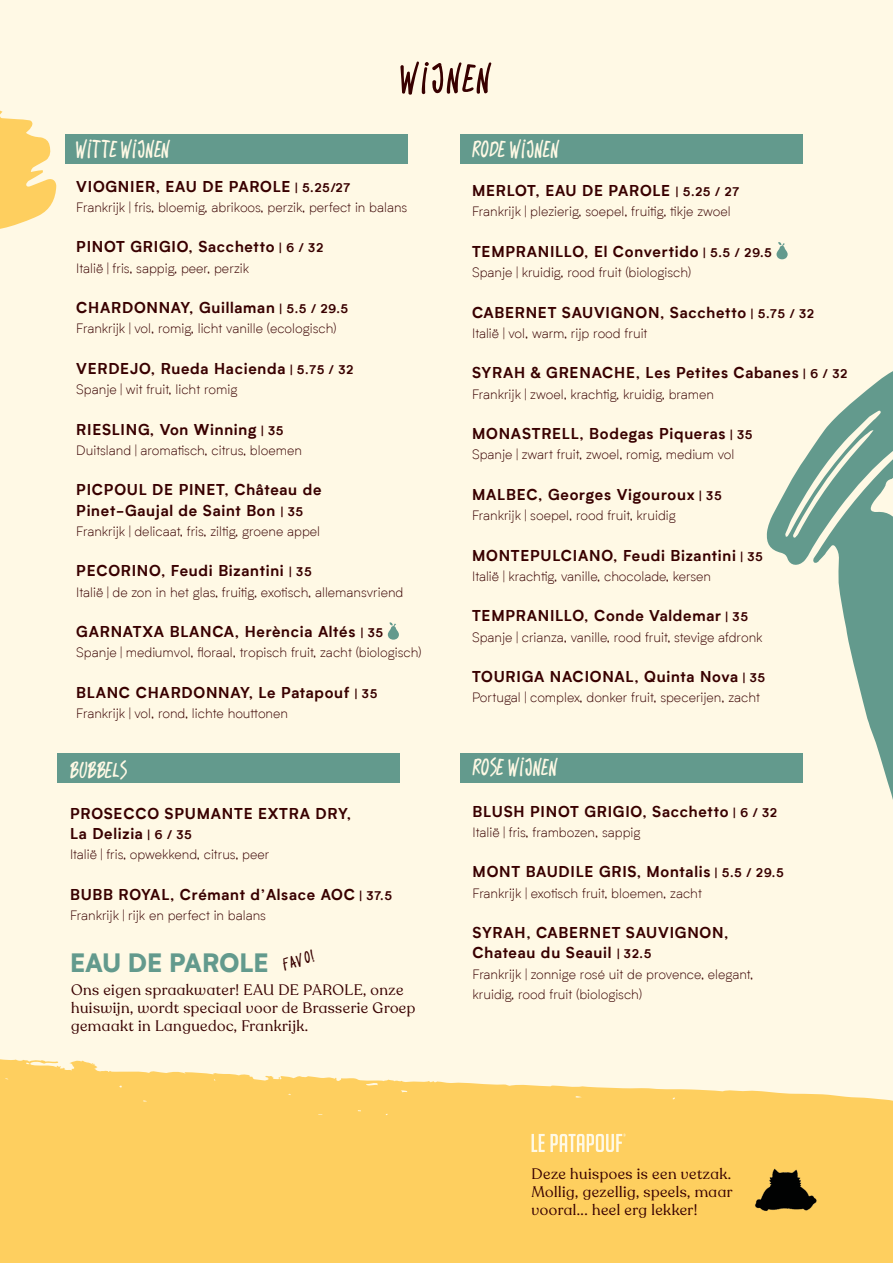
<style>
.page{position:relative;width:893px;height:1263px;background:#fff9e5}
.page>*{position:absolute;margin:0;border:0;box-sizing:border-box;transform-origin:0 0}
.t1{font:51px "Moonk";letter-spacing:.03em;color:#380000}
.t2{font:30px "Moonk";color:#fff9e5}
.t3{font:900 25.35px "Biotif";color:#639a8d}
.t4{font:21px "Moonk";color:#380000}
.t5{font:700 15px/20.2px "Biotif";letter-spacing:.05em;color:#380000}
.t6{font:15px/18px "Recoleta Alt";letter-spacing:.03em;color:#380000;text-align:justify}
.t7{font:300 13.5px/20.2px "Biotif";color:#380000}
.s1{font-size:12px}
</style>
<div class="page">
<svg style="left:0;top:110px;width:56px;height:119px"></svg>
<div style="left:460px;top:134px;width:342px;height:30px;background:#639a8d"></div>
<div style="left:460px;top:753px;width:342px;height:30px;background:#639a8d"></div>
<div style="left:66px;top:134px;width:342px;height:30px;background:#639a8d"></div>
<svg style="left:57px;top:753px;width:343px;height:4px"></svg>
<svg style="left:0;top:757px;width:893px;height:506px"></svg>
<svg style="left:776px;top:242px;width:12px;height:17px"></svg>
<svg style="left:388px;top:622px;width:11px;height:18px"></svg>
<svg style="left:766px;top:371px;width:127px;height:574px"></svg>
<svg style="left:531px;top:1134px;width:94px;height:18px"></svg>
<img style="left:750px;top:1151px;width:71px;height:71px">
<h1 class="t1" style="left:400px;top:46px;width:94px">WIJNEN</h1>
<h2 class="t2" style="left:76px;top:130px;width:96px">WITTE WIJNEN</h2>
<p class="t5" style="left:76px;top:175px;width:275px">VIOGNIER, EAU DE PAROLE <span class="s1">| 5.25/27</span></p>
<p class="t7" style="left:76px;top:197px;width:333px">Frankrijk | fris, bloemig, abrikoos, perzik, perfect in balans</p>
<p class="t5" style="left:76px;top:236px;width:249px">PINOT GRIGIO, Sacchetto <span class="s1">| 6 / 32</span></p>
<p class="t7" style="left:76px;top:257px;width:174px">Italië | fris, sappig, peer, perzik</p>
<p class="t5" style="left:76px;top:297px;width:274px">CHARDONNAY, Guillaman <span class="s1">| 5.5 / 29.5</span></p>
<p class="t7" style="left:76px;top:318px;width:262px">Frankrijk | vol, romig, licht vanille (ecologisch)</p>
<p class="t5" style="left:76px;top:357px;width:279px">VERDEJO, Rueda Hacienda <span class="s1">| 5.75 / 32</span></p>
<p class="t7" style="left:76px;top:379px;width:163px">Spanje | wit fruit, licht romig</p>
<p class="t5" style="left:76px;top:418px;width:209px">RIESLING, Von Winning <span class="s1">| 35</span></p>
<p class="t7" style="left:76px;top:440px;width:227px">Duitsland | aromatisch, citrus, bloemen</p>
<p class="t5" style="left:76px;top:479px;width:247px">PICPOUL DE PINET, Château de<br>Pinet-Gaujal de Saint Bon <span class="s1">| 35</span></p>
<p class="t7" style="left:76px;top:521px;width:245px">Frankrijk | delicaat, fris, ziltig, groene appel</p>
<p class="t5" style="left:76px;top:560px;width:237px">PECORINO, Feudi Bizantini <span class="s1">| 35</span></p>
<p class="t7" style="left:76px;top:581px;width:329px">Italië | de zon in het glas, fruitig, exotisch, allemansvriend</p>
<p class="t5" style="left:76px;top:621px;width:309px">GARNATXA BLANCA, Herència Altés <span class="s1">| 35</span></p>
<p class="t7" style="left:76px;top:642px;width:347px">Spanje | mediumvol, floraal, tropisch fruit, zacht (biologisch)</p>
<p class="t5" style="left:76px;top:681px;width:303px">BLANC CHARDONNAY, Le Patapouf <span class="s1">| 35</span></p>
<p class="t7" style="left:76px;top:703px;width:213px">Frankrijk | vol, rond, lichte houttonen</p>
<h2 class="t2" style="left:70px;top:751px;width:59px">BUBBELS</h2>
<p class="t5" style="left:70px;top:802px;width:283px">PROSECCO SPUMANTE EXTRA DRY,<br>La Delizia <span class="s1">| 6 / 35</span></p>
<p class="t7" style="left:70px;top:844px;width:201px">Italië | fris, opwekkend, citrus, peer</p>
<p class="t5" style="left:70px;top:883px;width:324px">BUBB ROYAL, Crémant d’Alsace AOC <span class="s1">| 37.5</span></p>
<p class="t7" style="left:70px;top:904px;width:197px">Frankrijk | rijk en perfect in balans</p>
<h3 class="t4" style="left:280px;top:952px;width:34px;rotate:-17deg">FAVO!</h3>
<h3 class="t3" style="left:70px;top:943px;width:200px">EAU DE PAROLE</h3>
<p class="t6" style="left:71px;top:981px;width:346px;text-align:left">Ons eigen spraakwater! EAU DE PAROLE, onze huiswijn, wordt speciaal voor de Brasserie Groep gemaakt in Languedoc, Frankrijk.</p>
<h2 class="t2" style="left:472px;top:130px;width:90px">RODE WIJNEN</h2>
<p class="t5" style="left:472px;top:180px;width:269px">MERLOT, EAU DE PAROLE <span class="s1">| 5.25 / 27</span></p>
<p class="t7" style="left:472px;top:201px;width:260px">Frankrijk | plezierig, soepel, fruitig, tikje zwoel</p>
<p class="t5" style="left:472px;top:240px;width:301px">TEMPRANILLO, El Convertido <span class="s1">| 5.5 / 29.5</span></p>
<p class="t7" style="left:472px;top:262px;width:221px">Spanje | kruidig, rood fruit (biologisch)</p>
<p class="t5" style="left:472px;top:301px;width:344px">CABERNET SAUVIGNON, Sacchetto <span class="s1">| 5.75 / 32</span></p>
<p class="t7" style="left:472px;top:323px;width:177px">Italië | vol, warm, rijp rood fruit</p>
<p class="t5" style="left:472px;top:362px;width:377px">SYRAH &amp; GRENACHE, Les Petites Cabanes <span class="s1">| 6 / 32</span></p>
<p class="t7" style="left:472px;top:383px;width:243px">Frankrijk | zwoel, krachtig, kruidig, bramen</p>
<p class="t5" style="left:472px;top:423px;width:282px">MONASTRELL, Bodegas Piqueras <span class="s1">| 35</span></p>
<p class="t7" style="left:472px;top:444px;width:264px">Spanje | zwart fruit, zwoel, romig, medium vol</p>
<p class="t5" style="left:472px;top:483px;width:251px">MALBEC, Georges Vigouroux <span class="s1">| 35</span></p>
<p class="t7" style="left:472px;top:505px;width:205px">Frankrijk | soepel, rood fruit, kruidig</p>
<p class="t5" style="left:472px;top:544px;width:292px">MONTEPULCIANO, Feudi Bizantini <span class="s1">| 35</span></p>
<p class="t7" style="left:472px;top:566px;width:241px">Italië | krachtig, vanille, chocolade, kersen</p>
<p class="t5" style="left:472px;top:605px;width:277px">TEMPRANILLO, Conde Valdemar <span class="s1">| 35</span></p>
<p class="t7" style="left:472px;top:626px;width:292px">Spanje | crianza, vanille, rood fruit, stevige afdronk</p>
<p class="t5" style="left:472px;top:666px;width:295px">TOURIGA NACIONAL, Quinta Nova <span class="s1">| 35</span></p>
<p class="t7" style="left:472px;top:687px;width:289px">Portugal | complex, donker fruit, specerijen, zacht</p>
<h2 class="t2" style="left:473px;top:748px;width:88px">ROSE WIJNEN</h2>
<p class="t5" style="left:473px;top:800px;width:306px">BLUSH PINOT GRIGIO, Sacchetto <span class="s1">| 6 / 32</span></p>
<p class="t7" style="left:473px;top:822px;width:169px">Italië | fris, frambozen, sappig</p>
<p class="t5" style="left:473px;top:861px;width:313px">MONT BAUDILE GRIS, Montalis <span class="s1">| 5.5 / 29.5</span></p>
<p class="t7" style="left:473px;top:882px;width:231px">Frankrijk | exotisch fruit, bloemen, zacht</p>
<p class="t5" style="left:473px;top:922px;width:257px">SYRAH, CABERNET SAUVIGNON,<br>Chateau du Seauil <span class="s1">| 32.5</span></p>
<p class="t7" style="left:473px;top:963px;width:282px">Frankrijk | zonnige rosé uit de provence, elegant, kruidig, rood fruit (biologisch)</p>
<p class="t6" style="left:531px;top:1165px;width:203px">Deze huispoes is een vetzak.<br>Mollig, gezellig, speels, maar vooral... heel erg lekker!</p>
</div>
